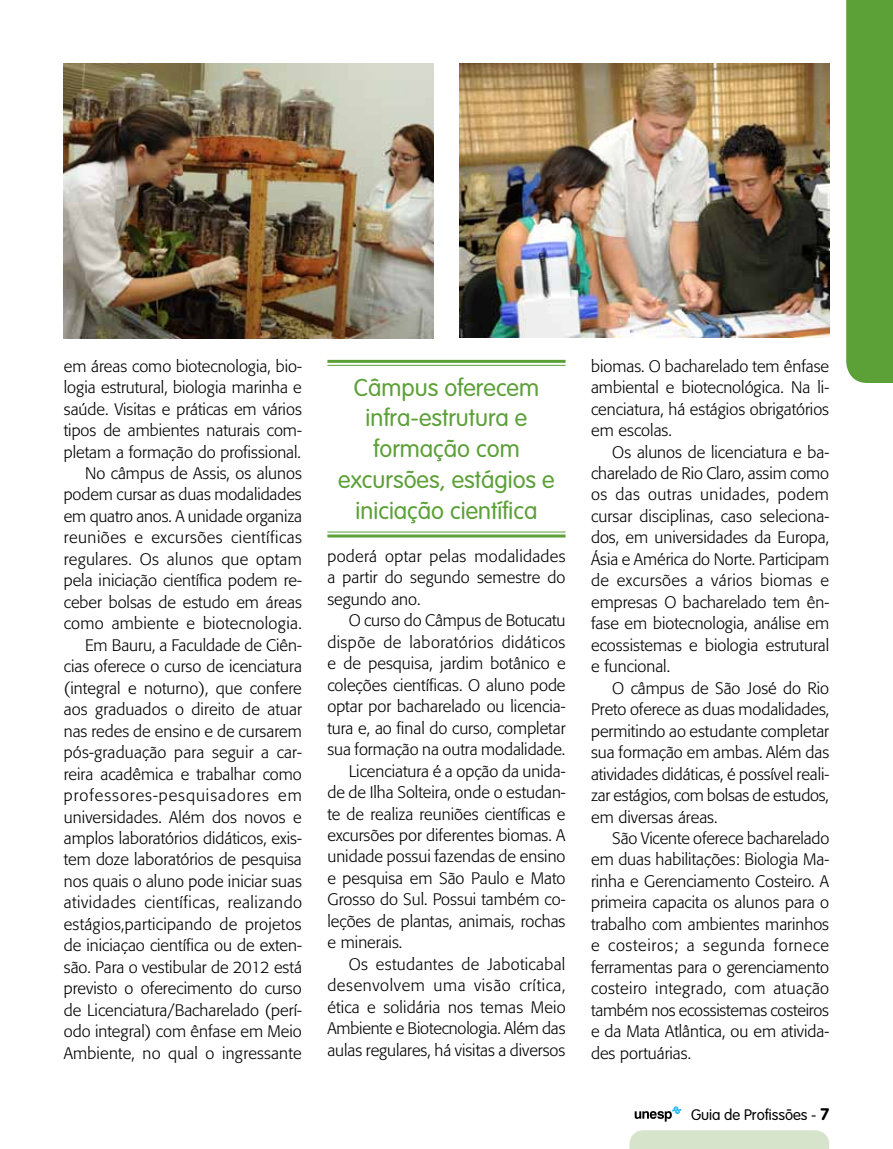
<style>
.page{position:relative;width:893px;height:1149px;background:#fff}
.page>*{position:absolute;margin:0;border:0;box-sizing:border-box;transform-origin:0 0}
.t1{font:300 24px/30.8px "VAG Rounded";color:#5ca038;text-align:center}
.t2{font:300 16.5px/21.5px "Formata";color:#000;text-align:justify}
.t3{font:300 16.5px "Formata";letter-spacing:.025em;color:#000}
.t4{font:300 16.5px "Formata";letter-spacing:.035em;color:#000}
.t5{font:300 16.5px "Formata";letter-spacing:.02em;color:#000}
.t6{font:300 15px "VAG Rounded";color:#000}
.s1{font-weight:700;font-size:16.5px}
</style>
<div class="page">
<svg style="left:629px;top:1130px;width:200px;height:18px;background:#d7e5cd"></svg>
<svg style="left:635px;top:1106px;width:47px;height:15px"></svg>
<div style="left:846px;top:0;width:47px;height:383px;background:#5ca038"></div>
<hr style="left:327px;top:360px;width:239px;height:3px;background:#5ca038">
<hr style="left:327px;top:365px;width:239px;height:1px;background:#5ca038">
<hr style="left:327px;top:531px;width:239px;height:1px;background:#5ca038">
<hr style="left:327px;top:534px;width:239px;height:3px;background:#5ca038">
<img style="left:64px;top:64px;width:370px;height:274px">
<img style="left:459px;top:64px;width:370px;height:273px">
<p class="t2" style="left:64px;top:355px;width:240px;text-align:right">em áreas como biotecnologia, bio&shy;logia estrutural, biologia marinha e saúde. Visitas e práticas em vários tipos de ambientes naturais com&shy;pletam a formação do profissional.<br>No câmpus de Assis, os alunos podem cursar as duas modalidades em quatro anos. A unidade organiza reuniões e excursões científicas regulares. Os alunos que optam pela iniciação científica podem re&shy;ceber bolsas de estudo em áreas como ambiente e biotecnologia.<br>Em Bauru, a Faculdade de Ciên&shy;cias oferece o curso de icenciatura (integral e noturno), que confere aos graduados o direito de atuar nas redes de ensino e de cursarem pós-graduação para seguir a car&shy;reira acadêmica e trabalhar como professores-pesquisadores em universidades. Além dos novos e amplos laboratórios didáticos, exis&shy;tem doze laboratórios de pesquisa nos quais o aluno pode iniciar suas atividades científicas, realizando estágios,participando de projetos de iniciaçao científica ou de exten&shy;são. Para o vestibular de 2012 está previsto o oferecimento do curso de Licenciatura/Bacharelado (perí&shy;odo integral) com ênfase em Meio Ambiente, no qual o ingressante</p>
<h1 class="t1" style="left:338px;top:371px;width:218px">Câmpus oferecem infra-estrutura e formação com excursões, estágios e iniciação científica</h1>
<p class="t2" style="left:327px;top:545px;width:240px">poderá optar pelas modalidades a partir do segundo semestre do segundo ano.</p>
<p class="t2" style="left:349px;top:609px;width:218px">O curso do Câmpus de Botucatu</p>
<p class="t3" style="left:327px;top:632px;width:239px">dispõe de laboratórios didáticos</p>
<p class="t2" style="left:327px;top:652px;width:240px">e de pesquisa, jardim botânico e</p>
<p class="t2" style="left:327px;top:674px;width:240px">coleções científicas. O aluno pode</p>
<p class="t2" style="left:327px;top:695px;width:240px">optar por bacharelado ou licencia-</p>
<p class="t2" style="left:327px;top:717px;width:240px">tura e, ao final do curso, completar</p>
<p class="t2" style="left:327px;top:738px;width:239px">sua formação na outra modalidade.</p>
<p class="t2" style="left:349px;top:760px;width:218px">Licenciatura é a opção da unida-</p>
<p class="t2" style="left:327px;top:781px;width:240px">de de Ilha Solteira, onde o estudan-</p>
<p class="t2" style="left:327px;top:802px;width:240px">te de realiza reuniões científicas e</p>
<p class="t2" style="left:327px;top:824px;width:240px">excursões por diferentes biomas. A</p>
<p class="t2" style="left:327px;top:845px;width:240px">unidade possui fazendas de ensino</p>
<p class="t2" style="left:327px;top:867px;width:240px">e pesquisa em São Paulo e Mato</p>
<p class="t2" style="left:327px;top:888px;width:240px">Grosso do Sul. Possui também co-</p>
<p class="t2" style="left:327px;top:910px;width:240px">leções de plantas, animais, rochas</p>
<p class="t2" style="left:327px;top:931px;width:76px">e minerais.</p>
<p class="t5" style="left:349px;top:954px;width:218px">Os estudantes de Jaboticabal</p>
<p class="t4" style="left:327px;top:975px;width:240px">desenvolvem uma visão crítica,</p>
<p class="t2" style="left:327px;top:996px;width:240px">ética e solidária nos temas Meio</p>
<p class="t2" style="left:327px;top:1017px;width:240px">Ambiente e Biotecnologia. Além das</p>
<p class="t2" style="left:327px;top:1038px;width:239px">aulas regulares, há visitas a diversos</p>
<p class="t2" style="left:591px;top:355px;width:240px">biomas. O bacharelado tem ênfase ambiental e biotecnológica. Na li&shy;cenciatura, há estágios obrigatórios em escolas.</p>
<p class="t2" style="left:591px;top:441px;width:240px;text-indent:21px">Os alunos de licenciatura e ba&shy;charelado de Rio Claro, assim como os das outras unidades, podem cursar disciplinas, caso seleciona&shy;dos, em universidades da Europa, Ásia e América do Norte. Participam de excursões a vários biomas e empresas O bacharelado tem ên&shy;fase em biotecnologia, análise em ecossistemas e biologia estrutural e funcional.</p>
<p class="t2" style="left:591px;top:677px;width:240px;text-indent:21px">O câmpus de São José do Rio Preto oferece as duas modalidades, permitindo ao estudante completar sua formação em ambas. Além das atividades didáticas, é possível reali&shy;zar estágios, com bolsas de estudos, em diversas áreas.</p>
<p class="t2" style="left:591px;top:827px;width:240px;text-indent:21px">São Vicente oferece bacharelado em duas habilitações: Biologia Ma&shy;rinha e Gerenciamento Costeiro. A primeira capacita os alunos para o trabalho com ambientes marinhos e costeiros; a segunda fornece ferramentas para o gerenciamento costeiro integrado, com atuação também nos ecossistemas costeiros e da Mata Atlântica, ou em ativida&shy;des portuárias.</p>
<p class="t6" style="left:691px;top:1105px;width:140px">Guia de Profissões - <span class="s1">7</span></p>
</div>
